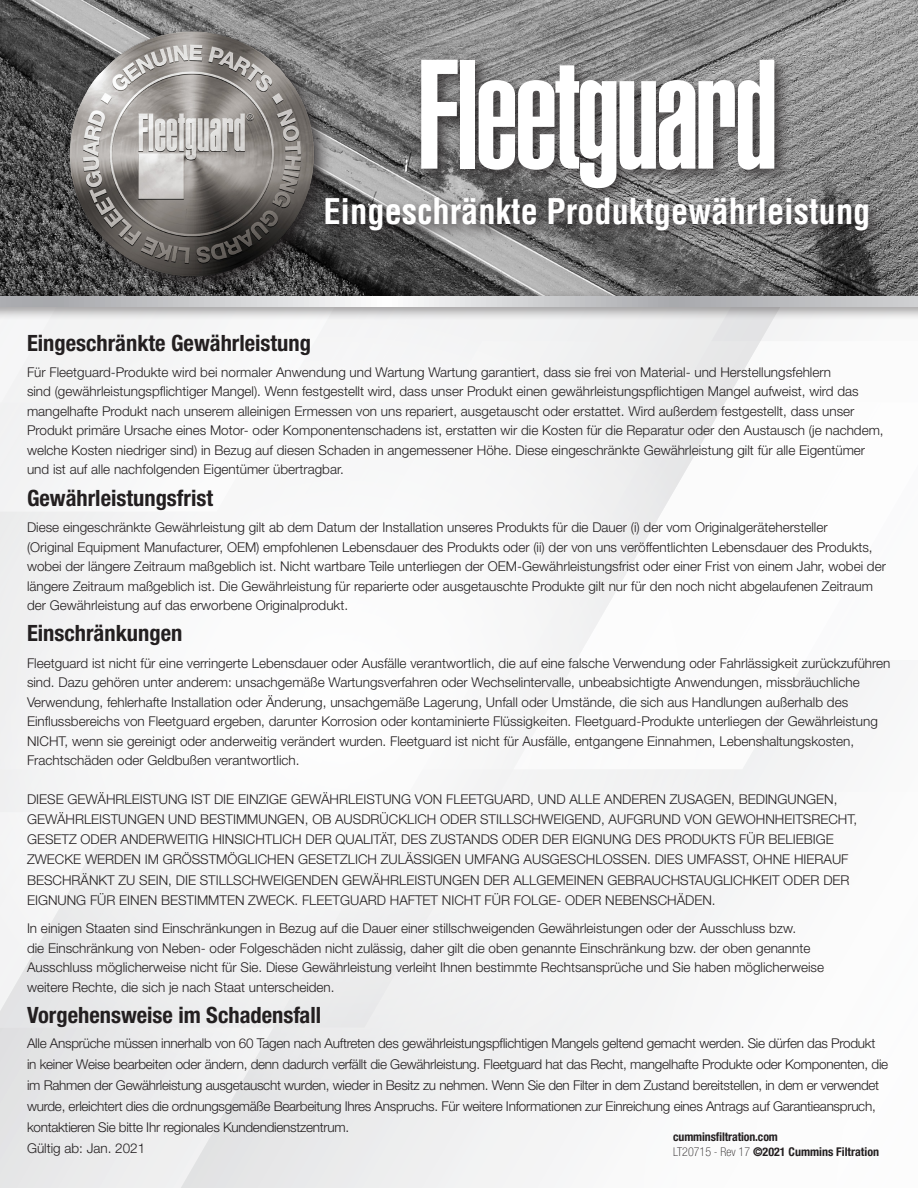
<style>
.page{position:relative;width:918px;height:1188px;background:#fff}
.page>*{position:absolute;margin:0;border:0;box-sizing:border-box;transform-origin:0 0}
.t1{font:153px "Helvetica LT Std Ultra Comp";letter-spacing:-.02em;color:#fff}
.t2{font:700 condensed 34.5px "Helvetica LT Pro";color:#fff}
.t3{font:700 condensed 22.5px "Helvetica Neue LT Std";color:#231f20}
.t4{font:300 13.5px/19.5px "Helvetica Neue LT Std";color:#231f20}
.t5{font:300 13.5px/21px "Helvetica Neue LT Std";letter-spacing:-.02em;color:#231f20}
.t6{font:700 condensed 12px/14.4px "Helvetica Neue LT Pro";color:#231f20}
.s1{font-family:"Helvetica Neue LT Std"}
.s2{font-weight:100}
</style>
<div class="page">
<div style="left:0;top:224px;width:918px;height:964px;background:linear-gradient(to right,#f0f0f1,#f9fafa)"></div>
<img style="left:0;top:0;width:918px;height:289px">
<div style="left:0;top:289px;width:918px;height:32px;background:#231f20;opacity:.5"></div>
<svg style="left:0;top:296px;width:918px;height:10px"></svg>
<div style="left:319px;top:53px;width:567px;height:195px;background:#231f20;opacity:.75"></div>
<img style="left:44px;top:4px;width:290px;height:299px">
<p class="t1" style="left:416px;top:27px;width:362px">Fleetguard</p>
<p class="t2" style="left:323px;top:189px;width:549px">Eingeschränkte Produktgewährleistung</p>
<p class="t3" style="left:27px;top:329px;width:286px">Eingeschränkte Gewährleistung</p>
<p class="t4" style="left:27px;top:362px;width:858px">Für Fleetguard-Produkte wird bei normaler Anwendung und Wartung Wartung garantiert, dass sie frei von Material- und Herstellungsfehlern<br>sind (gewährleistungspflichtiger Mangel). Wenn festgestellt wird, dass unser Produkt einen gewährleistungspflichtigen Mangel aufweist, wird das mangelhafte Produkt nach unserem alleinigen Ermessen von uns repariert, ausgetauscht oder erstattet. Wird außerdem festgestellt, dass unser Produkt primäre Ursache eines Motor- oder Komponentenschadens ist, erstatten wir die Kosten für die Reparatur oder den Austausch (je nachdem, welche Kosten niedriger sind) in Bezug auf diesen Schaden in angemessener Höhe. Diese eingeschränkte Gewährleistung gilt für alle Eigentümer und ist auf alle nachfolgenden Eigentümer übertragbar.</p>
<p class="t3" style="left:27px;top:484px;width:188px">Gewährleistungsfrist</p>
<p class="t4" style="left:27px;top:518px;width:860px">Diese eingeschränkte Gewährleistung gilt ab dem Datum der Installation unseres Produkts für die Dauer (i) der vom Originalgerätehersteller<br>(Original Equipment Manufacturer, OEM) empfohlenen Lebensdauer des Produkts oder (ii) der von uns veröffentlichten Lebensdauer des Produkts, wobei der längere Zeitraum maßgeblich ist. Nicht wartbare Teile unterliegen der OEM-Gewährleistungsfrist oder einer Frist von einem Jahr, wobei der längere Zeitraum maßgeblich ist. Die Gewährleistung für reparierte oder ausgetauschte Produkte gilt nur für den noch nicht abgelaufenen Zeitraum der Gewährleistung auf das erworbene Originalprodukt.</p>
<p class="t3" style="left:27px;top:620px;width:157px">Einschränkungen</p>
<p class="t4" style="left:27px;top:653px;width:865px">Fleetguard ist nicht für eine verringerte Lebensdauer oder Ausfälle verantwortlich, die auf eine falsche Verwendung oder Fahrlässigkeit zurückzuführen sind. Dazu gehören unter anderem: unsachgemäße Wartungsverfahren oder Wechselintervalle, unbeabsichtigte Anwendungen, missbräuchliche Verwendung, fehlerhafte Installation oder Änderung, unsachgemäße Lagerung, Unfall oder Umstände, die sich aus Handlungen außerhalb des Einflussbereichs von Fleetguard ergeben, darunter Korrosion oder kontaminierte Flüssigkeiten. Fleetguard-Produkte unterliegen der Gewährleistung NICHT, wenn sie gereinigt oder anderweitig verändert wurden. Fleetguard ist nicht für Ausfälle, entgangene Einnahmen, Lebenshaltungskosten, Frachtschäden oder Geldbußen verantwortlich.</p>
<p class="t4" style="left:27px;top:788px;width:832px;line-height:20.2px">DIESE GEWÄHRLEISTUNG IST DIE EINZIGE GEWÄHRLEISTUNG VON FLEETGUARD, UND ALLE ANDEREN ZUSAGEN, BEDINGUNGEN, GEWÄHRLEISTUNGEN UND BESTIMMUNGEN, OB AUSDRÜCKLICH ODER STILLSCHWEIGEND, AUFGRUND VON GEWOHNHEITSRECHT, GESETZ ODER ANDERWEITIG HINSICHTLICH DER QUALITÄT, DES ZUSTANDS ODER DER EIGNUNG DES PRODUKTS FÜR BELIEBIGE ZWECKE WERDEN IM GRÖSSTMÖGLICHEN GESETZLICH ZULÄSSIGEN UMFANG AUSGESCHLOSSEN. DIES UMFASST, OHNE HIERAUF BESCHRÄNKT ZU SEIN, DIE STILLSCHWEIGENDEN GEWÄHRLEISTUNGEN DER ALLGEMEINEN GEBRAUCHSTAUGLICHKEIT ODER DER EIGNUNG FÜR EINEN BESTIMMTEN ZWECK. FLEETGUARD HAFTET NICHT FÜR FOLGE- ODER NEBENSCHÄDEN.</p>
<p class="t4" style="left:27px;top:918px;width:799px">In einigen Staaten sind Einschränkungen in Bezug auf die Dauer einer stillschweigenden Gewährleistungen oder der Ausschluss bzw.<br>die Einschränkung von Neben- oder Folgeschäden nicht zulässig, daher gilt die oben genannte Einschränkung bzw. der oben genannte Ausschluss möglicherweise nicht für Sie. Diese Gewährleistung verleiht Ihnen bestimmte Rechtsansprüche und Sie haben möglicherweise weitere Rechte, die sich je nach Staat unterscheiden.</p>
<p class="t3" style="left:27px;top:1002px;width:296px">Vorgehensweise im Schadensfall</p>
<p class="t5" style="left:27px;top:1033px;width:863px">Alle Ansprüche müssen innerhalb von 60 Tagen nach Auftreten des gewährleistungspflichtigen Mangels geltend gemacht werden. Sie dürfen das Produkt<br>in keiner Weise bearbeiten oder ändern, denn dadurch verfällt die Gewährleistung. Fleetguard hat das Recht, mangelhafte Produkte oder Komponenten, die im Rahmen der Gewährleistung ausgetauscht wurden, wieder in Besitz zu nehmen. Wenn Sie den Filter in dem Zustand bereitstellen, in dem er verwendet wurde, erleichtert dies die ordnungsgemäße Bearbeitung Ihres Anspruchs. Für weitere Informationen zur Einreichung eines Antrags auf Garantieanspruch, kontaktieren Sie bitte Ihr regionales Kundendienstzentrum.</p>
<p class="t4" style="left:27px;top:1138px;width:120px">Gültig ab: Jan. 2021</p>
<p class="t6" style="left:673px;top:1130px;width:207px"><span class="s1">cumminsfiltration.com<br></span><span class="s2">LT20715 - Rev 17</span> ©2021 Cummins Filtration</p>
</div>
